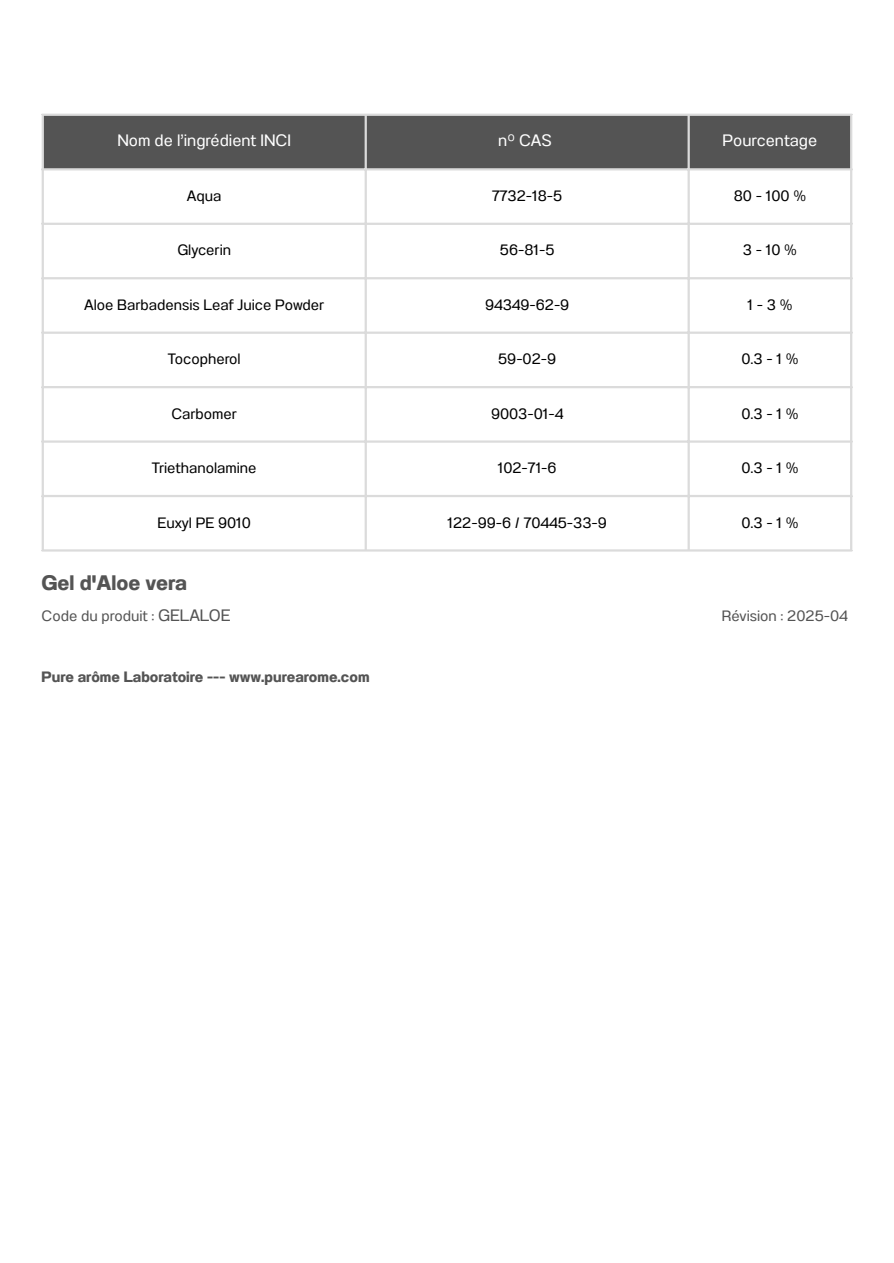
<style>
.page{position:relative;width:894px;height:1263px;background:#fff}
.page>*{position:absolute;margin:0;border:0;box-sizing:border-box;transform-origin:0 0}
.t1{font:700 21px "Anantason";color:#545454}
.t2{font:16.5px "Anantason";color:#fff}
.t3{font:15px "Anantason";color:#000}
.t4{font:700 15px "Anantason";color:#545454}
.t5{font:15px "Anantason";color:#545454}
.s1{font-size:16.5px}
</style>
<div class="page">
<div style="left:44px;top:116px;width:805px;height:52px;background:#545454"></div>
<hr style="left:42px;top:116px;width:2px;height:433px;background:#dbdbdb">
<hr style="left:364px;top:116px;width:3px;height:433px;background:#dbdbdb">
<hr style="left:687px;top:116px;width:2px;height:433px;background:#dbdbdb">
<hr style="left:849px;top:116px;width:3px;height:433px;background:#dbdbdb">
<hr style="left:42px;top:114px;width:810px;height:2px;background:#dbdbdb">
<hr style="left:42px;top:168px;width:810px;height:2px;background:#dbdbdb">
<hr style="left:42px;top:223px;width:810px;height:2px;background:#dbdbdb">
<hr style="left:42px;top:277px;width:810px;height:2px;background:#dbdbdb">
<hr style="left:42px;top:332px;width:810px;height:2px;background:#dbdbdb">
<hr style="left:42px;top:386px;width:810px;height:2px;background:#dbdbdb">
<hr style="left:42px;top:440px;width:810px;height:3px;background:#dbdbdb">
<hr style="left:42px;top:495px;width:810px;height:2px;background:#dbdbdb">
<hr style="left:42px;top:549px;width:810px;height:3px;background:#dbdbdb">
<p class="t2" style="left:117px;top:131px;width:175px">Nom de l’ingrédient INCI</p>
<p class="t2" style="left:498px;top:131px;width:55px">nº CAS</p>
<p class="t2" style="left:722px;top:131px;width:96px">Pourcentage</p>
<p class="t3" style="left:187px;top:187px;width:36px">Aqua</p>
<p class="t3" style="left:492px;top:187px;width:72px">7732-18-5</p>
<p class="t3" style="left:733px;top:187px;width:74px">80 - 100 %</p>
<p class="t3" style="left:177px;top:241px;width:55px">Glycerin</p>
<p class="t3" style="left:499px;top:241px;width:56px">56-81-5</p>
<p class="t3" style="left:742px;top:241px;width:56px">3-10%</p>
<p class="t3" style="left:84px;top:296px;width:241px">Aloe Barbadensis Leaf Juice Powder</p>
<p class="t3" style="left:485px;top:296px;width:86px">94349-62-9</p>
<p class="t3" style="left:747px;top:296px;width:46px">1-3%</p>
<p class="t3" style="left:168px;top:350px;width:74px">Tocopherol</p>
<p class="t3" style="left:498px;top:350px;width:59px">59-02-9</p>
<p class="t3" style="left:741px;top:350px;width:59px">0.3-1%</p>
<p class="t3" style="left:171px;top:405px;width:67px">Carbomer</p>
<p class="t3" style="left:491px;top:405px;width:74px">9003-01-4</p>
<p class="t3" style="left:741px;top:405px;width:59px">0.3-1%</p>
<p class="t3" style="left:152px;top:459px;width:106px">Triethanolamine</p>
<p class="t3" style="left:497px;top:459px;width:60px">102-71-6</p>
<p class="t3" style="left:741px;top:459px;width:59px">0.3-1%</p>
<p class="t3" style="left:157px;top:514px;width:95px">Euxyl PE 9010</p>
<p class="t3" style="left:447px;top:514px;width:161px">122-99-6 / 70445-33-9</p>
<p class="t3" style="left:741px;top:514px;width:59px">0.3-1%</p>
<h1 class="t1" style="left:42px;top:570px;width:147px">Gel d'Aloe vera</h1>
<h1 class="t5" style="left:42px;top:607px;width:190px">Code du produit : <span class="s1">GELALOE</span></h1>
<h1 class="t5" style="left:721px;top:607px;width:127px">Révision : 2025-04</h1>
<h1 class="t4" style="left:42px;top:668px;width:329px">Pure arôme Laboratoire --- www.purearome.com</h1>
</div>
